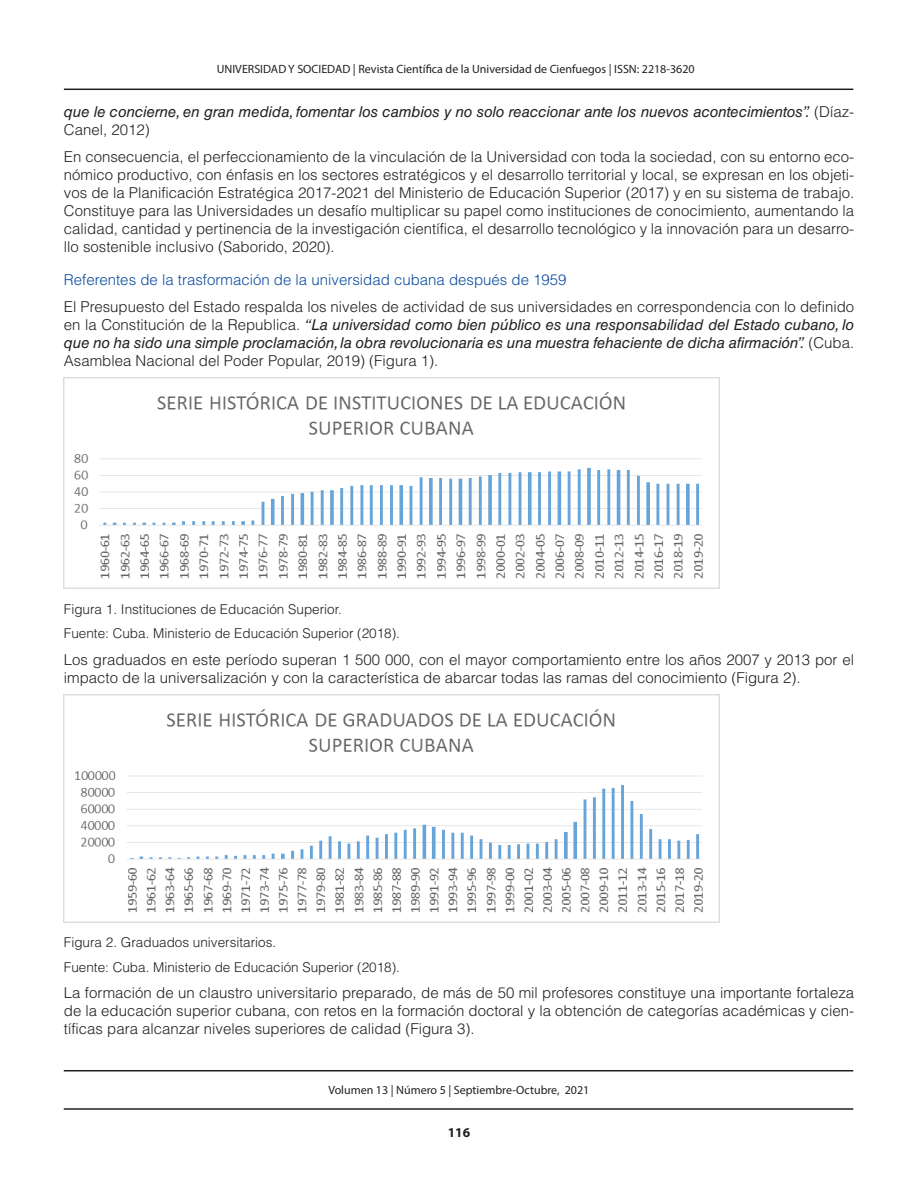
<style>
.page{position:relative;width:918px;height:1188px;background:#fff}
.page>*{position:absolute;margin:0;border:0;box-sizing:border-box;transform-origin:0 0}
.TEXTO{font:300 15px/18px "Helvetica LT Std";color:#231f20;text-align:justify}
.TEXTO-2{font:italic 15px/18px "Helvetica LT Std";color:#231f20}
.TITULOS_AZUL{font:300 15px "Helvetica LT Std";color:#0d4da1}
.pie_de_foto{font:300 13.5px "Helvetica LT Std";color:#231f20}
.t1{font:700 13.5px "Myriad Pro";color:#231f20}
.t2{font:12px "Myriad Pro";color:#231f20}
.s1{font-weight:300;font-style:normal}
.s2{font-weight:400;font-style:italic}
</style>
<div class="page">
<hr style="left:64px;top:89px;width:789px;height:1px;background:#231f20">
<hr style="left:64px;top:1108px;width:789px;height:2px;background:#231f20">
<hr style="left:64px;top:1070px;width:789px;height:1px;background:#231f20">
<img style="left:64px;top:377px;width:655px;height:212px">
<img style="left:64px;top:694px;width:655px;height:228px">
<p class="t2" style="left:217px;top:61px;width:479px">UNIVERSIDAD Y SOCIEDAD | Revista Científica de la Universidad de Cienfuegos | ISSN: 2218-3620</p>
<p class="TEXTO-2" style="left:64px;top:103px;width:792px">que le concierne, en gran medida, fomentar los cambios y no solo reaccionar ante los nuevos acontecimientos”. <span class="s1">(Díaz-<br>Canel, 2012)</span></p>
<p class="TEXTO" style="left:64px;top:147px;width:792px">En consecuencia, el perfeccionamiento de la vinculación de la Universidad con toda la sociedad, con su entorno eco&shy;nómico productivo, con énfasis en los sectores estratégicos y el desarrollo territorial y local, se expresan en los objeti&shy;vos de la Planificación Estratégica 2017-2021 del Ministerio de Educación Superior (2017) y en su sistema de trabajo.<br>Constituye para las Universidades un desafío multiplicar su papel como instituciones de conocimiento, aumentando la calidad, cantidad y pertinencia de la investigación científica, el desarrollo tecnológico y la innovación para un desarro&shy;llo sostenible inclusivo (Saborido, 2020).</p>
<p class="TITULOS_AZUL" style="left:64px;top:270px;width:504px">Referentes de la trasformación de la universidad cubana después de 1959</p>
<p class="TEXTO" style="left:64px;top:297px;width:792px">El Presupuesto del Estado respalda los niveles de actividad de sus universidades en correspondencia con lo definido en la Constitución de la Republica. <span class="s2">“La universidad como bien público es una responsabilidad del Estado cubano, lo que no ha sido una simple proclamación, la obra revolucionaria es una muestra fehaciente de dicha afirmación”.</span> (Cuba.<br>Asamblea Nacional del Poder Popular, 2019) (Figura 1).</p>
<p class="pie_de_foto" style="left:64px;top:600px;width:279px">Figura 1. Instituciones de Educación Superior.</p>
<p class="pie_de_foto" style="left:64px;top:625px;width:338px">Fuente: Cuba. Ministerio de Educación Superior (2018).</p>
<p class="TEXTO" style="left:64px;top:650px;width:792px">Los graduados en este período superan 1 500 000, con el mayor comportamiento entre los años 2007 y 2013 por el impacto de la universalización y con la característica de abarcar todas las ramas del conocimiento (Figura 2).</p>
<p class="pie_de_foto" style="left:64px;top:934px;width:214px">Figura 2. Graduados universitarios.</p>
<p class="pie_de_foto" style="left:64px;top:959px;width:338px">Fuente: Cuba. Ministerio de Educación Superior (2018).</p>
<p class="TEXTO" style="left:64px;top:984px;width:792px">La formación de un claustro universitario preparado, de más de 50 mil profesores constituye una importante fortaleza de la educación superior cubana, con retos en la formación doctoral y la obtención de categorías académicas y cien&shy;tíficas para alcanzar niveles superiores de calidad (Figura 3).</p>
<p class="t2" style="left:328px;top:1083px;width:262px">Volumen 13 | Número 5 | Septiembre-Octubre, 2021</p>
<p class="t1" style="left:448px;top:1124px;width:24px">116</p>
</div>
